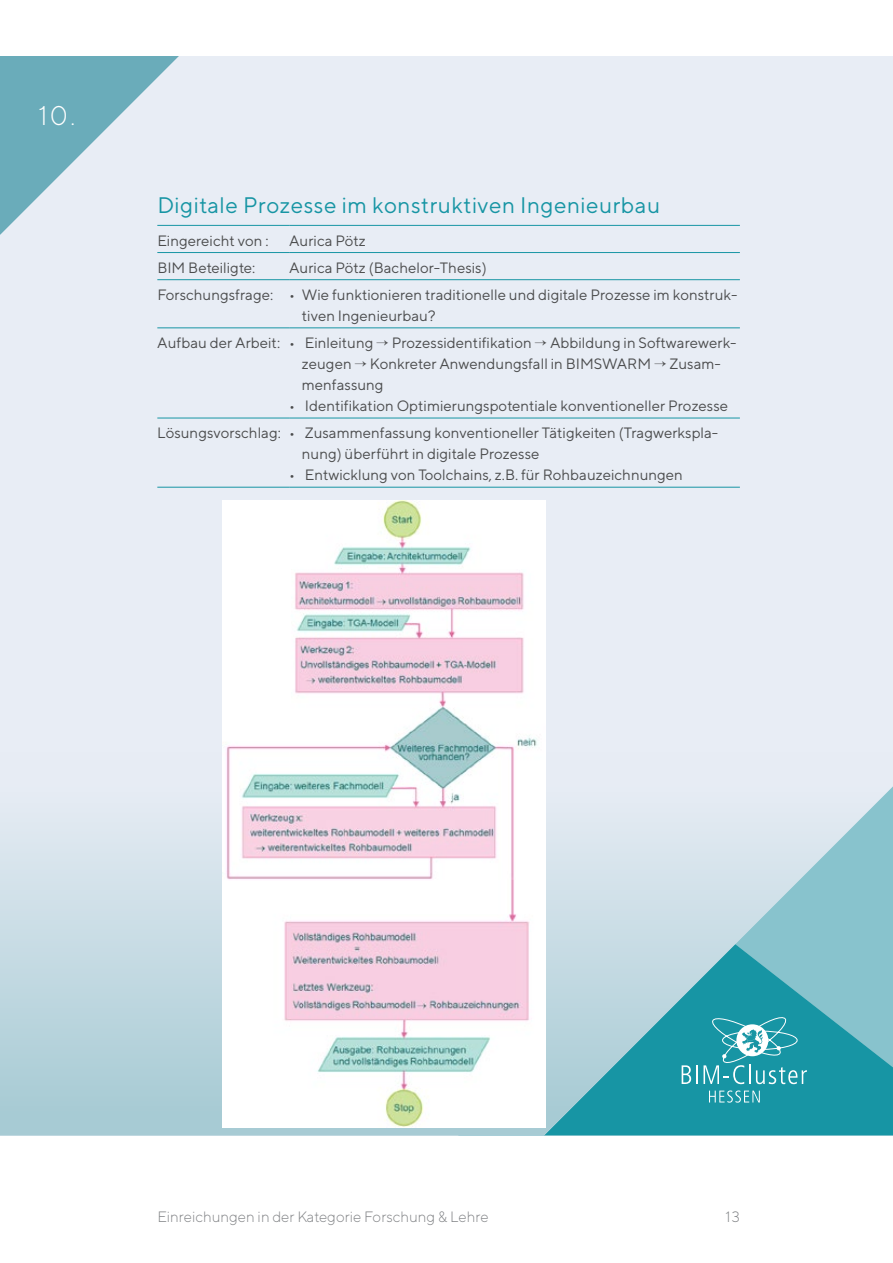
<style>
.page{position:relative;width:893px;height:1263px;background:#fff}
.page>*{position:absolute;margin:0;border:0;box-sizing:border-box;transform-origin:0 0}
.t1{font:300 27px "TT Norms";color:#fff}
.t2{font:22.5px "TT Norms";letter-spacing:.02em;color:#1795a4}
.t3{font:15px/27.2px "TT Norms";color:#4b4c4d}
.t4{font:300 15px "TT Norms";color:#808285}
</style>
<div class="page">
<div style="left:0;top:56px;width:893px;height:695px;background:#e8edf5"></div>
<svg style="left:0;top:751px;width:893px;height:384px"></svg>
<hr style="left:157px;top:225px;width:132px;height:1px;background:#1795a4">
<hr style="left:289px;top:225px;width:451px;height:1px;background:#1795a4">
<hr style="left:157px;top:252px;width:132px;height:1px;background:#1795a4">
<hr style="left:289px;top:252px;width:451px;height:1px;background:#1795a4">
<hr style="left:157px;top:279px;width:132px;height:1px;background:#1795a4">
<hr style="left:289px;top:279px;width:451px;height:1px;background:#1795a4">
<hr style="left:157px;top:328px;width:132px;height:1px;background:#1795a4">
<hr style="left:289px;top:328px;width:451px;height:1px;background:#1795a4">
<hr style="left:157px;top:418px;width:132px;height:1px;background:#1795a4">
<hr style="left:289px;top:418px;width:451px;height:1px;background:#1795a4">
<hr style="left:157px;top:487px;width:132px;height:1px;background:#1795a4">
<hr style="left:289px;top:487px;width:451px;height:1px;background:#1795a4">
<img style="left:222px;top:500px;width:324px;height:628px">
<h1 class="t1" style="left:38px;top:99px;width:39px">10.</h1>
<h2 class="t2" style="left:157px;top:191px;width:504px">Digitale Prozesse im konstruktiven Ingenieurbau</h2>
<p class="t3" style="left:157px;top:227px;width:113px">Eingereicht von :</p>
<p class="t3" style="left:289px;top:227px;width:78px">Aurica Pötz</p>
<p class="t3" style="left:157px;top:254px;width:99px">BIM Beteiligte:</p>
<p class="t3" style="left:157px;top:254px;width:582px;text-indent:132px">Aurica Pötz (Bachelor-Thesis)<br>Forschungsfrage: • Wie funktionieren traditionelle und digitale Prozesse im konstruk-</p>
<p class="t3" style="left:157px;top:302px;width:581px;text-indent:145px">tiven Ingenieurbau?<br>Aufbau der Arbeit: • Einleitung → Prozessidentifikation → Abbildung in Softwarewerk-</p>
<p class="t3" style="left:302px;top:353px;width:420px;line-height:21px">zeugen → Konkreter Anwendungsfall in BIMSWARM → Zusam&shy;menfassung</p>
<p class="t3" style="left:157px;top:392px;width:572px;text-indent:132px">• Identifikation Optimierungspotentiale konventioneller Prozesse<br>Lösungsvorschlag: • Zusammenfassung konventioneller Tätigkeiten (Tragwerkspla-</p>
<p class="t3" style="left:302px;top:440px;width:239px">nung) überführt in digitale Prozesse</p>
<p class="t3" style="left:289px;top:461px;width:395px">• Entwicklung von Toolchains, z.B. für Rohbauzeichnungen</p>
<p class="t4" style="left:157px;top:1207px;width:333px">Einreichungen in der Kategorie Forschung &amp; Lehre</p>
<p class="t4" style="left:725px;top:1207px;width:16px">13</p>
</div>
